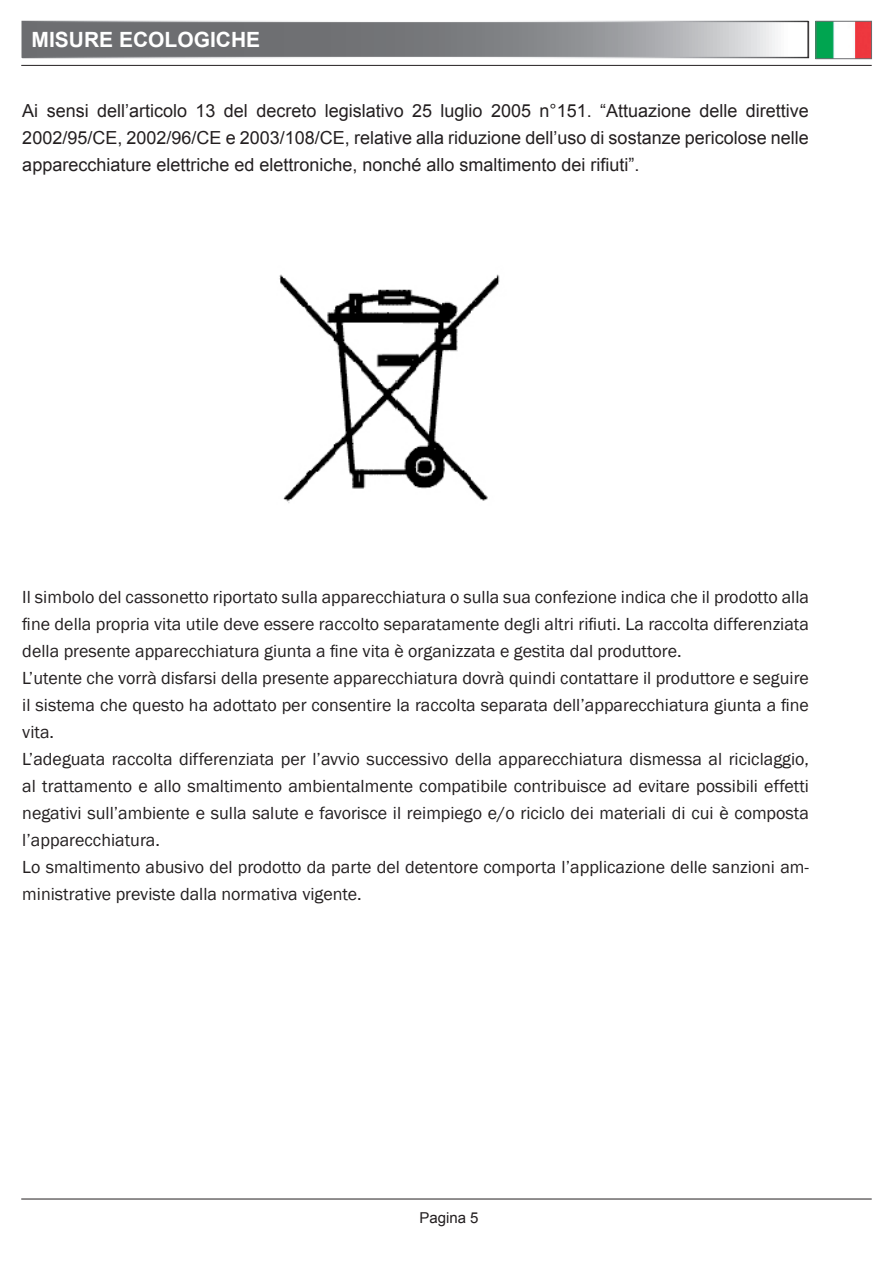
<style>
.page{position:relative;width:893px;height:1263px;background:#fff}
.page>*{position:absolute;margin:0;border:0;box-sizing:border-box;transform-origin:0 0}
.t1{font:700 21px "Arial";color:#fff}
.t2{font:18px/27px "Franklin Gothic";color:#231f20;text-align:justify}
.t3{font:18px/27px "Arial";color:#231f20;text-align:justify}
.t4{font:15px "Arial";color:#231f20}
</style>
<div class="page">
<hr style="left:21px;top:1199px;width:851px;height:1px;background:#231f20">
<hr style="left:21px;top:65px;width:851px;height:1px;background:#231f20">
<svg style="left:24px;top:23px;width:751px;height:33px;background:#85878a"></svg>
<img style="left:818px;top:23px;width:52px;height:34px">
<div style="left:816px;top:21px;width:56px;height:38px;border:1px solid #6c6d70"></div>
<div style="left:22px;top:21px;width:787px;height:37px;border:1px solid #fff"></div>
<img style="left:279px;top:274px;width:221px;height:229px">
<p class="t1" style="left:32px;top:26px;width:31px">MISURE</p>
<p class="t1" style="left:119px;top:26px;width:16px">ECO</p>
<p class="t1" style="left:165px;top:26px;width:28px">LOGICHE</p>
<p class="t3" style="left:22px;top:98px;width:788px">Ai sensi dell’articolo 13 del decreto legislativo 25 luglio 2005 n°151. “Attuazione delle direttive 2002/95/CE, 2002/96/CE e 2003/108/CE, relative alla riduzione dell’uso di sostanze pericolose nelle apparecchiature elettriche ed elettroniche, nonché allo smaltimento dei rifiuti”.</p>
<p class="t2" style="left:22px;top:584px;width:788px">Il simbolo del cassonetto riportato sulla apparecchiatura o sulla sua confezione indica che il prodotto alla fine della propria vita utile deve essere raccolto separatamente degli altri rifiuti. La raccolta differenziata della presente apparecchiatura giunta a fine vita è organizzata e gestita dal produttore.</p>
<p class="t2" style="left:22px;top:665px;width:788px">L’utente che vorrà disfarsi della presente apparecchiatura dovrà quindi contattare il produttore e seguire il sistema che questo ha adottato per consentire la raccolta separata dell’apparecchiatura giunta a fine vita.</p>
<p class="t2" style="left:22px;top:746px;width:788px">L’adeguata raccolta differenziata per l’avvio successivo della apparecchiatura dismessa al riciclaggio, al trattamento e allo smaltimento ambientalmente compatibile contribuisce ad evitare possibili effetti negativi sull’ambiente e sulla salute e favorisce il reimpiego e/o riciclo dei materiali di cui è composta l’apparecchiatura.</p>
<p class="t2" style="left:22px;top:854px;width:788px">Lo smaltimento abusivo del prodotto da parte del detentore comporta l’applicazione delle sanzioni am&shy;ministrative previste dalla normativa vigente.</p>
<p class="t4" style="left:419px;top:1208px;width:48px">Pagina</p>
</div>
